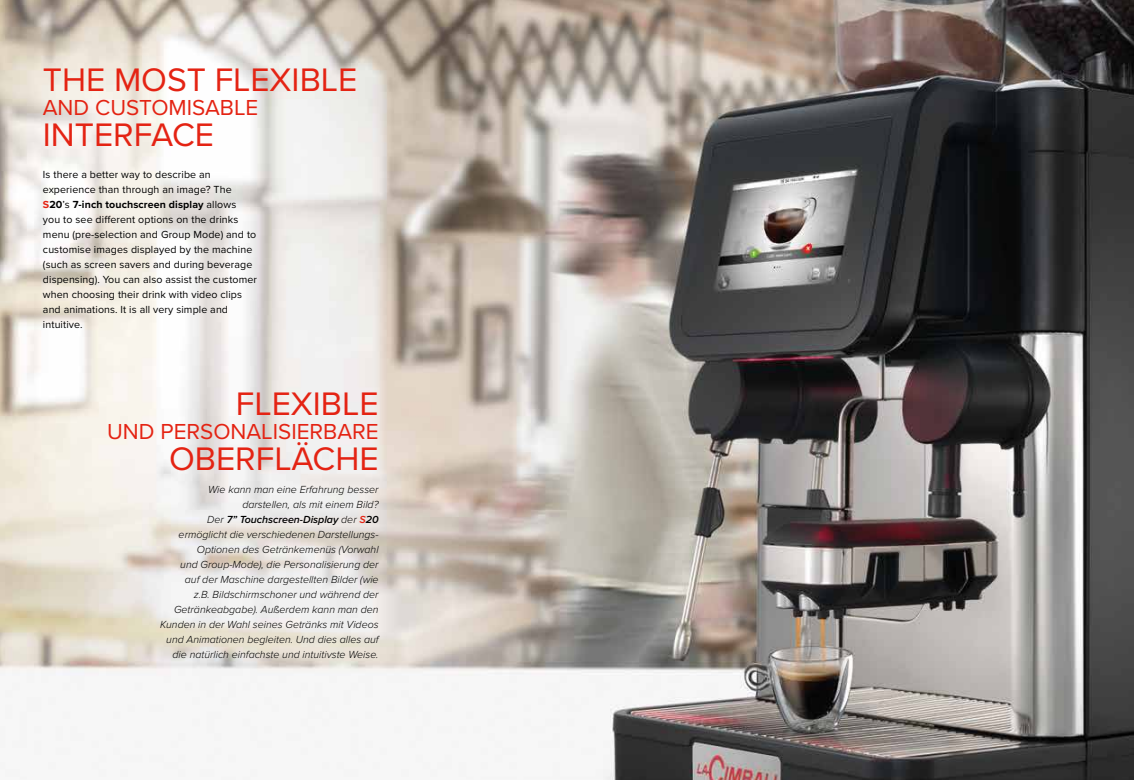
<style>
.page{position:relative;width:1134px;height:780px;background:#fff}
.page>*{position:absolute;margin:0;border:0;box-sizing:border-box;transform-origin:0 0}
.t1{font:33.75px "Proxima Nova";color:#e42313}
.t2{font:22.5px "Proxima Nova";color:#e42313}
.t3{font:italic 300 10.62px/15px "Proxima Nova";color:#000;text-align:right}
.t4{font:10.62px/15px "Proxima Nova";letter-spacing:.01em;color:#000}
.s1{font-weight:700;color:#e42313}
.s2{font-weight:700}
.s3{font-weight:600}
.s4{font-weight:600;color:#e42313}
</style>
<div class="page">
<img style="left:0;top:0;width:1134px;height:780px">
<h1 class="t1" style="left:43px;top:55px;width:316px">THE MOST FLEXIBLE</h1>
<h2 class="t2" style="left:43px;top:91px;width:217px">AND CUSTOMISABLE</h2>
<h1 class="t1" style="left:43px;top:110px;width:173px">INTERFACE</h1>
<p class="t4" style="left:43px;top:166px;width:216px">Is there a better way to describe an experience than through an image? The <span class="s1">S</span><span class="s2">20</span>’s <span class="s2">7-inch touchscreen display</span> allows<br>you to see different options on the drinks menu (pre-selection and Group Mode) and to customise images displayed by the machine (such as screen savers and during beverage dispensing). You can also assist the customer when choosing their drink with video clips and animations. It is all very simple and intuitive.</p>
<h1 class="t1" style="left:236px;top:379px;width:144px">FLEXIBLE</h1>
<h2 class="t2" style="left:107px;top:415px;width:273px">UND PERSONALISIERBARE</h2>
<h1 class="t1" style="left:169px;top:434px;width:211px">OBERFLÄCHE</h1>
<p class="t3" style="left:160px;top:482px;width:220px">Wie kann man eine Erfahrung besser darstellen, als mit einem Bild?<br>Der <span class="s3">7” Touchscreen-Display</span> der <span class="s4">S</span><span class="s3">20 </span>ermöglicht die verschiedenen Darstellungs-Optionen des Getränkemenüs (Vorwahl<br>und Group-Mode), die Personalisierung der<br>auf der Maschine dargestellten Bilder (wie<br>z.B. Bildschirmschoner und während der Getränkeabgabe). Außerdem kann man den Kunden in der Wahl seines Getränks mit Videos und Animationen begleiten. Und dies alles auf die natürlich einfachste und intuitivste Weise.</p>
</div>
